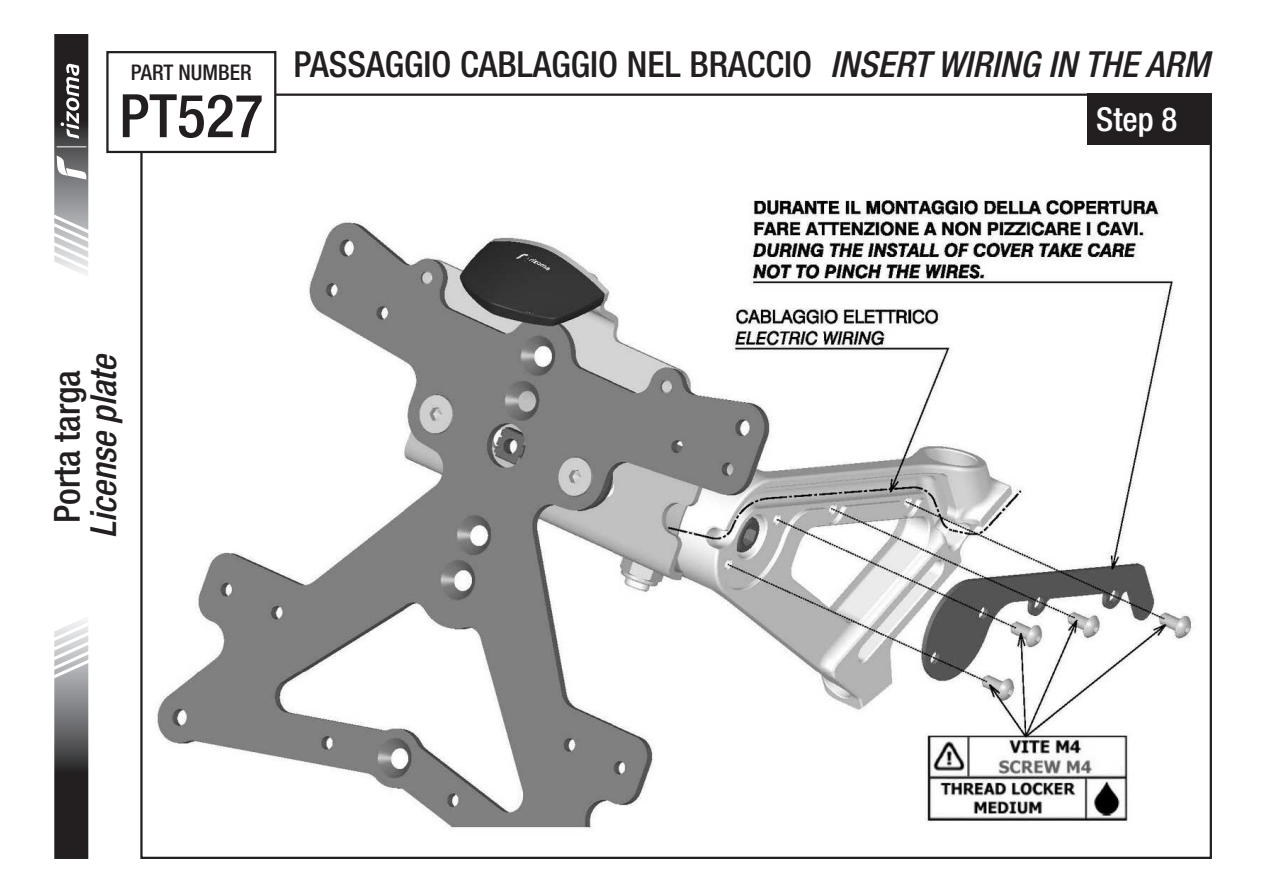
<style>
.page{position:relative;width:1263px;height:893px;background:#fff}
.page>*{position:absolute;margin:0;border:0;box-sizing:border-box;transform-origin:0 0}
.t1{font:500 condensed 60px "Helvetica Neue LT Std";color:#231f20}
.t2{font:500 condensed 36px "Helvetica Neue LT Std";color:#231f20}
.t3{font:italic 500 condensed 36px "Helvetica Neue LT Std";color:#231f20}
.t4{font:500 condensed 33px "Helvetica Neue LT Std";color:#fff}
.t5{font:500 condensed 21.6px "Helvetica Neue LT Std";color:#231f20}
.s1{font-style:italic}
</style>
<div class="page">
<img style="left:150px;top:104px;width:1042px;height:724px">
<div style="left:1088px;top:94px;width:124px;height:51px;background:#231f20"></div>
<svg style="left:54px;top:620px;width:35px;height:239px;background:#706f70"></svg>
<svg style="left:54px;top:34px;width:35px;height:240px"></svg>
<div style="left:107px;top:52px;width:168px;height:100px;background:#fff"></div>
<div style="left:106px;top:51px;width:170px;height:102px;border:2px solid #231f20"></div>
<p class="t5" style="left:131px;top:59px;width:122px">PART NUMBER</p>
<h1 class="t1" style="left:119px;top:80px;width:146px">PT527</h1>
<p class="t2" style="left:293px;top:42px;width:917px">PASSAGGIO CABLAGGIO NEL BRACCIO <span class="s1">INSERT WIRING IN THE ARM</span></p>
<p class="t4" style="left:1096px;top:99px;width:83px">Step 8</p>
<p class="t3" style="left:82px;top:538px;width:187px;rotate:-90deg">License plate</p>
<p class="t2" style="left:46px;top:523px;width:155px;rotate:-90deg">Porta targa</p>
</div>
